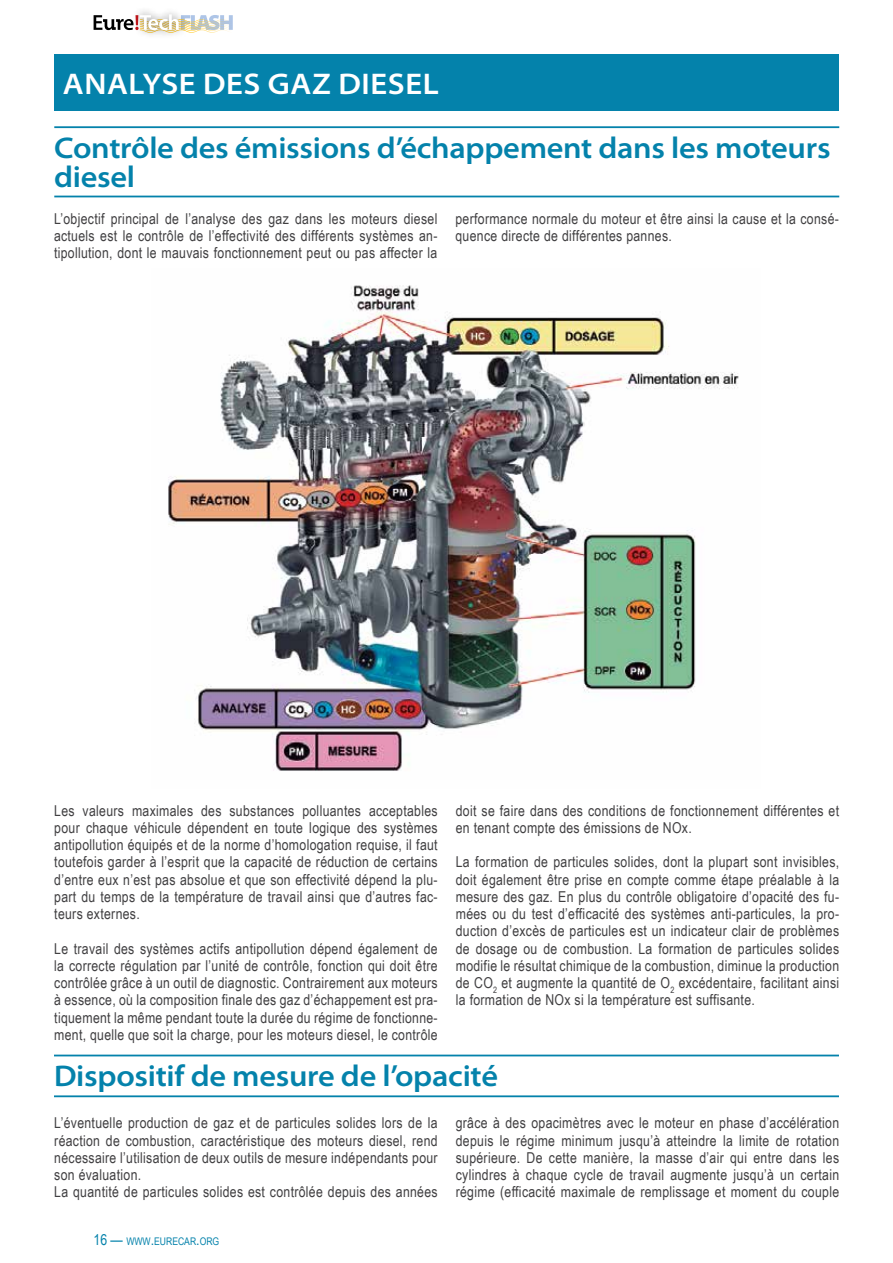
<style>
.page{position:relative;width:893px;height:1263px;background:#fff}
.page>*{position:absolute;margin:0;border:0;box-sizing:border-box;transform-origin:0 0}
.t1{font:600 semi-expanded 30px/28.5px "Myriad Pro";letter-spacing:-.01em;color:#0482ab}
.t2{font:600 semi-expanded 30px "Myriad Pro";letter-spacing:.02em;color:#fff}
.t3{font:15px/17.2px "Arial Narrow";letter-spacing:.02em;color:#414042;text-align:justify}
.t4{font:10.5px "Arial Narrow";color:#0482ab}
.s1{font-size:15px}
</style>
<div class="page">
<svg style="left:94px;top:14px;width:139px;height:19px"></svg>
<div style="left:54px;top:54px;width:785px;height:57px;background:#0482ab"></div>
<hr style="left:54px;top:126px;width:785px;height:2px;background:#0482ab">
<hr style="left:54px;top:196px;width:785px;height:1px;background:#0482ab">
<img style="left:168px;top:285px;width:571px;height:486px">
<hr style="left:54px;top:1054px;width:785px;height:2px;background:#0482ab">
<hr style="left:54px;top:1095px;width:785px;height:2px;background:#0482ab">
<h1 class="t2" style="left:63px;top:67px;width:378px">ANALYSE DES GAZ DIESEL</h1>
<h1 class="t1" style="left:54px;top:134px;width:778px">Contrôle des émissions d’échappement dans les moteurs diesel</h1>
<p class="t3" style="left:54px;top:209px;width:385px">L’objectif principal de l’analyse des gaz dans les moteurs diesel actuels est le contrôle de l’effectivité des différents systèmes an&shy;tipollution, dont le mauvais fonctionnement peut ou pas affecter la</p>
<p class="t3" style="left:455px;top:209px;width:385px">performance normale du moteur et être ainsi la cause et la consé&shy;quence directe de différentes pannes.</p>
<p class="t3" style="left:54px;top:801px;width:385px">Les valeurs maximales des substances polluantes acceptables pour chaque véhicule dépendent en toute logique des systèmes antipollution équipés et de la norme d’homologation requise, il faut toutefois garder à l’esprit que la capacité de réduction de certains d’entre eux n’est pas absolue et que son effectivité dépend la plu&shy;part du temps de la température de travail ainsi que d’autres fac&shy;teurs externes.</p>
<p class="t3" style="left:54px;top:939px;width:385px">Le travail des systèmes actifs antipollution dépend également de la correcte régulation par l’unité de contrôle, fonction qui doit être contrôlée grâce à un outil de diagnostic. Contrairement aux moteurs à essence, où la composition finale des gaz d’échappement est pra&shy;tiquement la même pendant toute la durée du régime de fonctionne&shy;ment, quelle que soit la charge, pour les moteurs diesel, le contrôle</p>
<p class="t3" style="left:456px;top:801px;width:385px">doit se faire dans des conditions de fonctionnement différentes et en tenant compte des émissions de NOx.</p>
<p class="t3" style="left:456px;top:853px;width:385px">La formation de particules solides, dont la plupart sont invisibles, doit également être prise en compte comme étape préalable à la mesure des gaz. En plus du contrôle obligatoire d’opacité des fu&shy;mées ou du test d’efficacité des systèmes anti-particules, la pro&shy;duction d’excès de particules est un indicateur clair de problèmes de dosage ou de combustion. La formation de particules solides modifie le résultat chimique de la combustion, diminue la production de CO<sub>2</sub> et augmente la quantité de O<sub>2</sub> excédentaire, facilitant ainsi la formation de NOx si la température est suffisante.</p>
<h1 class="t1" style="left:54px;top:1062px;width:446px">Dispositif de mesure de l’opacité</h1>
<p class="t3" style="left:54px;top:1114px;width:385px;text-align:left">L’éventuelle production de gaz et de particules solides lors de la réaction de combustion, caractéristique des moteurs diesel, rend nécessaire l’utilisation de deux outils de mesure indépendants pour son évaluation.<br>La quantité de particules solides est contrôlée depuis des années</p>
<p class="t3" style="left:456px;top:1114px;width:385px">grâce à des opacimètres avec le moteur en phase d’accélération depuis le régime minimum jusqu’à atteindre la limite de rotation supérieure. De cette manière, la masse d’air qui entre dans les cylindres à chaque cycle de travail augmente jusqu’à un certain régime (efficacité maximale de remplissage et moment du couple</p>
<p class="t4" style="left:94px;top:1233px;width:127px"><span class="s1">16 —</span> WWW<span class="s1">.</span>EURECAR<span class="s1">.</span>ORG</p>
</div>
